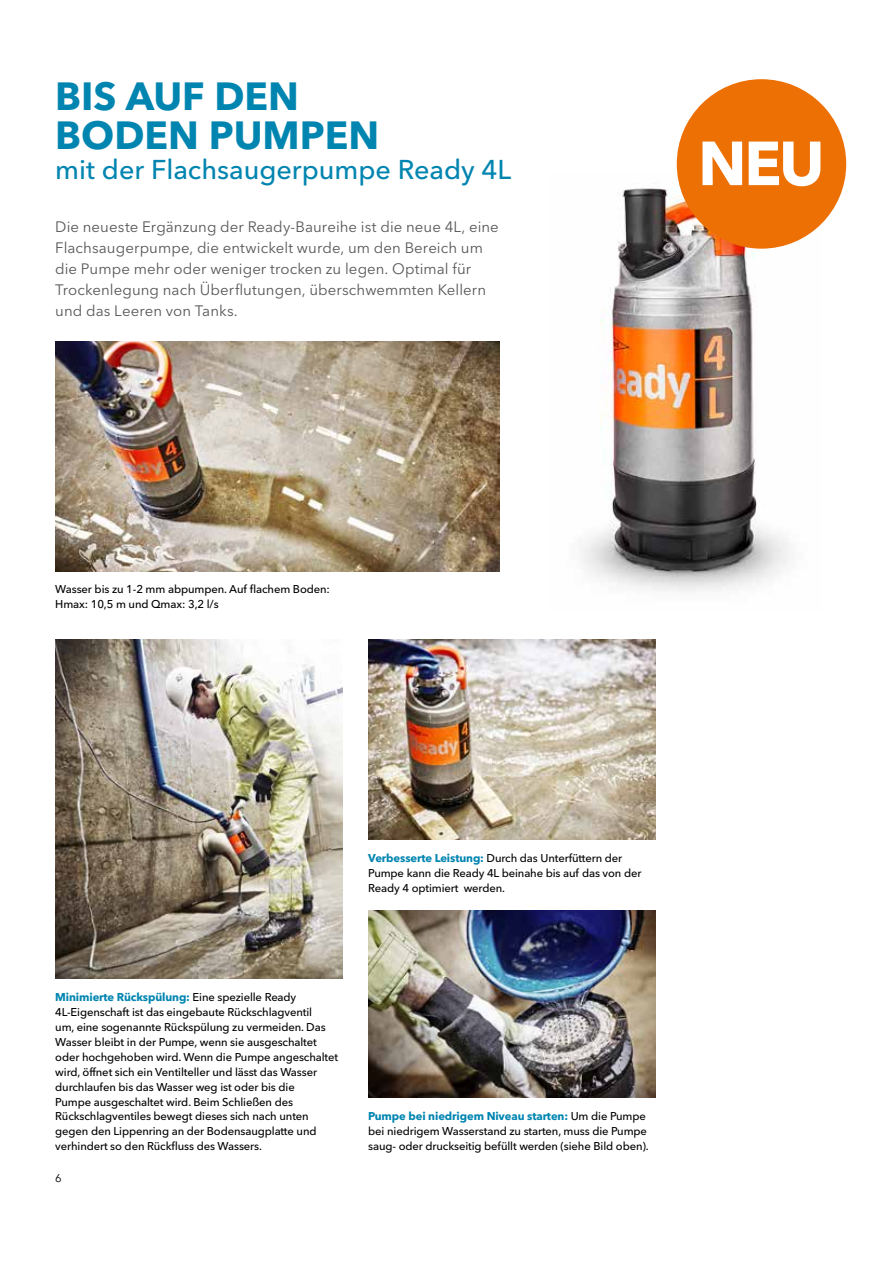
<style>
.page{position:relative;width:893px;height:1263px;background:#fff}
.page>*{position:absolute;margin:0;border:0;box-sizing:border-box;transform-origin:0 0}
.t1{font:700 39px/39px "Avenir Next LT Pro";color:#0085b0}
.t2{font:500 27px "Avenir Next LT Pro";color:#0085b0}
.t3{font:15px/21px "Avenir Next LT Pro";letter-spacing:.005em;color:#575756}
.t4{font:500 11.25px/15px "Avenir Next LT Pro";letter-spacing:-.01em;color:#000}
.t5{font:11.25px "Avenir Next LT Pro";color:#000}
.s1{font-weight:700;color:#0085b0}
</style>
<div class="page">
<img style="left:55px;top:639px;width:288px;height:339px">
<img style="left:368px;top:639px;width:288px;height:200px">
<img style="left:368px;top:910px;width:288px;height:187px">
<img style="left:55px;top:342px;width:444px;height:229px">
<img style="left:582px;top:173px;width:234px;height:419px">
<div style="left:677px;top:79px;width:169px;height:170px;background:#ed7004;border-radius:50%"></div>
<svg style="left:702px;top:142px;width:118px;height:44px"></svg>
<h1 class="t1" style="left:55px;top:77px;width:325px">BIS AUF DEN<br>BODEN PUMPEN</h1>
<h2 class="t2" style="left:55px;top:154px;width:458px">mit der Flachsaugerpumpe Ready 4L</h2>
<p class="t3" style="left:55px;top:217px;width:445px">Die neueste Ergänzung der Ready-Baureihe ist die neue 4L, eine Flachsaugerpumpe, die entwickelt wurde, um den Bereich um die Pumpe mehr oder weniger trocken zu legen. Optimal für Trockenlegung nach Überflutungen, überschwemmten Kellern und das Leeren von Tanks.</p>
<p class="t4" style="left:55px;top:581px;width:276px">Wasser bis zu 1-2 mm abpumpen. Auf flachem Boden:<br>Hmax: 10,5 m und Qmax: 3,2 l/s</p>
<p class="t4" style="left:368px;top:850px;width:275px"><span class="s1">Verbesserte Leistung:</span> Durch das Unterfüttern der<br>Pumpe kann die Ready 4L beinahe bis auf das von der<br>Ready 4 optimiert werden.</p>
<p class="t4" style="left:55px;top:989px;width:284px"><span class="s1">Minimierte Rückspülung:</span> Eine spezielle Ready 4L-Eigenschaft ist das eingebaute Rückschlagventil<br>um, eine sogenannte Rückspülung zu vermeiden. Das Wasser bleibt in der Pumpe, wenn sie ausgeschaltet oder hochgehoben wird. Wenn die Pumpe angeschaltet wird, öffnet sich ein Ventilteller und lässt das Wasser durchlaufen bis das Wasser weg ist oder bis die<br>Pumpe ausgeschaltet wird. Beim Schließen des Rückschlagventiles bewegt dieses sich nach unten gegen den Lippenring an der Bodensaugplatte und verhindert so den Rückfluss des Wassers.</p>
<p class="t5" style="left:55px;top:1171px;width:8px">6</p>
<p class="t4" style="left:368px;top:1108px;width:282px"><span class="s1">Pumpe bei niedrigem Niveau starten:</span> Um die Pumpe bei niedrigem Wasserstand zu starten, muss die Pumpe saug- oder druckseitig befüllt werden (siehe Bild oben).</p>
</div>
